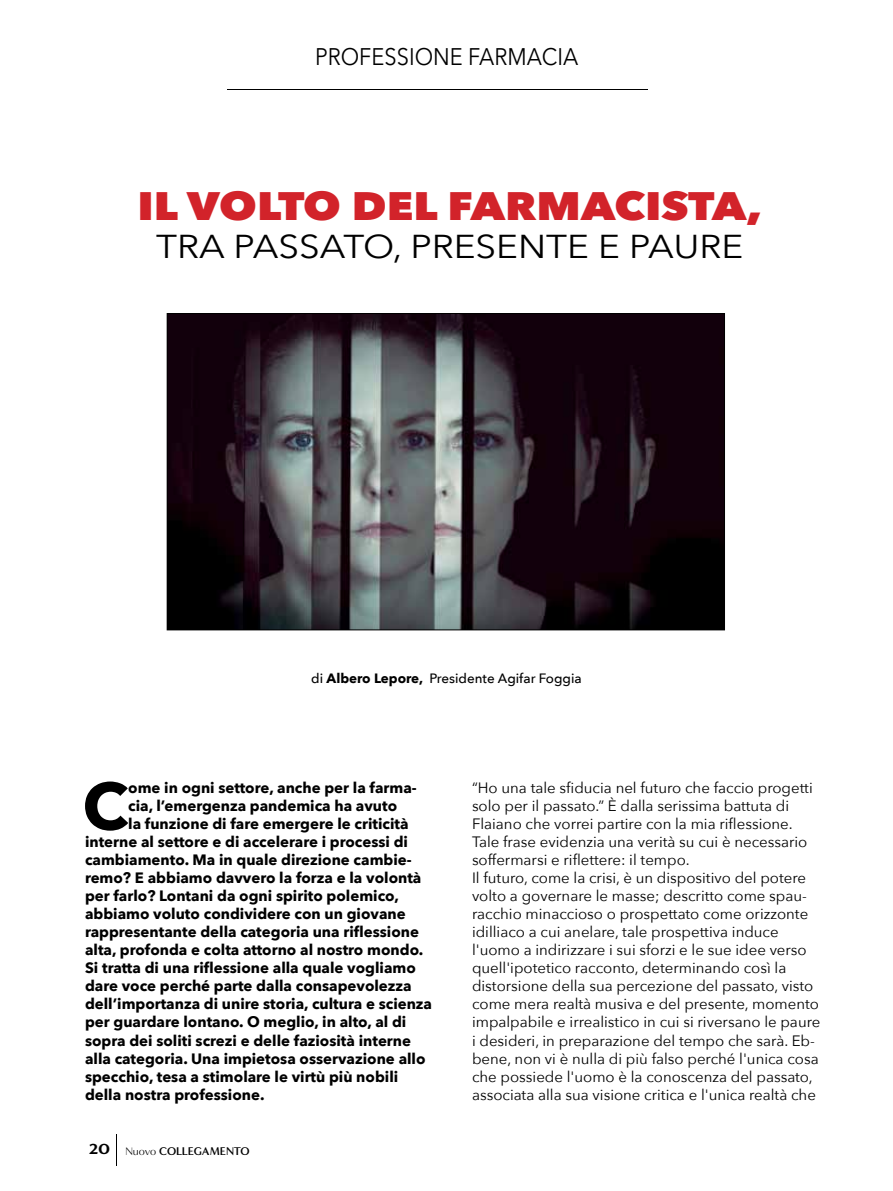
<style>
.page{position:relative;width:893px;height:1191px;background:#fff}
.page>*{position:absolute;margin:0;border:0;box-sizing:border-box;transform-origin:0 0}
.t1{font:700 65.85px "Avenir Next";color:#000}
.t2{font:800 39.6px "Avenir Next";color:#d2232a;scale:1.11 1}
.t3{font:33px "Avenir Next";color:#000;scale:1.11 1}
.t4{font:24px "Avenir Next";color:#000;scale:.91 1}
.t5{font:15px/18px "Avenir Next";color:#000}
.t6{font:700 15px "Avenir Next";color:#000}
.t7{font:500 13.5px "Avenir Next";color:#000}
.t8{font:700 11.4px "Minerva Modern";letter-spacing:-.015em;color:#000}
.s1{font-weight:700}
.s2{font-weight:900;font-size:15px}
.s3{font-weight:400;font-size:11.25px}
</style>
<div class="page">
<hr style="left:227px;top:89px;width:421px;height:1px;background:#000">
<hr style="left:116px;top:1134px;width:1px;height:31px;background:#000">
<img style="left:169px;top:315px;width:554px;height:313px">
<h3 class="t4" style="left:315px;top:36px;width:291px">PROFESSIONE FARMACIA</h3>
<h2 class="t2" style="left:137px;top:181px;width:564px">IL VOLTO DEL FARMACISTA,</h2>
<h3 class="t3" style="left:156px;top:218px;width:530px">TRA PASSATO, PRESENTE E PAURE</h3>
<p class="t7" style="left:311px;top:666px;width:272px">di <span class="s1">Albero Lepore,</span> Presidente Agifar Foggia</p>
<h1 class="t1" style="left:82px;top:749px;width:47px">C</h1>
<p class="t6" style="left:128px;top:775px;width:290px">ome in ogni settore, anche per la farma-</p>
<p class="t6" style="left:128px;top:793px;width:270px">cia, l’emergenza pandemica ha avuto</p>
<p class="t6" style="left:128px;top:811px;width:282px">la funzione di fare emergere le criticità</p>
<p class="t6" style="left:85px;top:829px;width:325px">interne al settore e di accelerare i processi di</p>
<p class="t6" style="left:85px;top:847px;width:328px">cambiamento. Ma in quale direzione cambie-</p>
<p class="t6" style="left:85px;top:865px;width:338px">remo? E abbiamo davvero la forza e la volontà</p>
<p class="t6" style="left:85px;top:883px;width:315px">per farlo? Lontani da ogni spirito polemico,</p>
<p class="t6" style="left:85px;top:901px;width:322px">abbiamo voluto condividere con un giovane</p>
<p class="t6" style="left:85px;top:919px;width:335px">rappresentante della categoria una riflessione</p>
<p class="t6" style="left:85px;top:937px;width:340px">alta, profonda e colta attorno al nostro mondo.</p>
<p class="t6" style="left:85px;top:955px;width:332px">Si tratta di una riflessione alla quale vogliamo</p>
<p class="t6" style="left:85px;top:973px;width:328px">dare voce perché parte dalla consapevolezza</p>
<p class="t6" style="left:85px;top:991px;width:349px">dell’importanza di unire storia, cultura e scienza</p>
<p class="t6" style="left:85px;top:1009px;width:323px">per guardare lontano. O meglio, in alto, al di</p>
<p class="t6" style="left:85px;top:1027px;width:328px">sopra dei soliti screzi e delle faziosità interne</p>
<p class="t6" style="left:85px;top:1045px;width:342px">alla categoria. Una impietosa osservazione allo</p>
<p class="t6" style="left:85px;top:1063px;width:315px">specchio, tesa a stimolare le virtù più nobili</p>
<p class="t6" style="left:85px;top:1081px;width:181px">della nostra professione.</p>
<p class="t8" style="left:89px;top:1144px;width:162px"><span class="s2">20</span> <span class="s3">Nuovo</span> COLLEGAMENTO</p>
<p class="t5" style="left:472px;top:778px;width:350px">“Ho una tale sfiducia nel futuro che faccio progetti solo per il passato.” È dalla serissima battuta di Flaiano che vorrei partire con la mia riflessione.<br>Tale frase evidenzia una verità su cui è necessario soffermarsi e riflettere: il tempo.<br>Il futuro, come la crisi, è un dispositivo del potere volto a governare le masse; descritto come spau&shy;racchio minaccioso o prospettato come orizzonte idilliaco a cui anelare, tale prospettiva induce l'uomo a indirizzare i sui sforzi e le sue idee verso quell'ipotetico racconto, determinando così la distorsione della sua percezione del passato, visto come mera realtà musiva e del presente, momento impalpabile e irrealistico in cui si riversano le paure i desideri, in preparazione del tempo che sarà. Eb&shy;bene, non vi è nulla di più falso perché l'unica cosa che possiede l'uomo è la conoscenza del passato, associata alla sua visione critica e l'unica realtà che</p>
</div>
